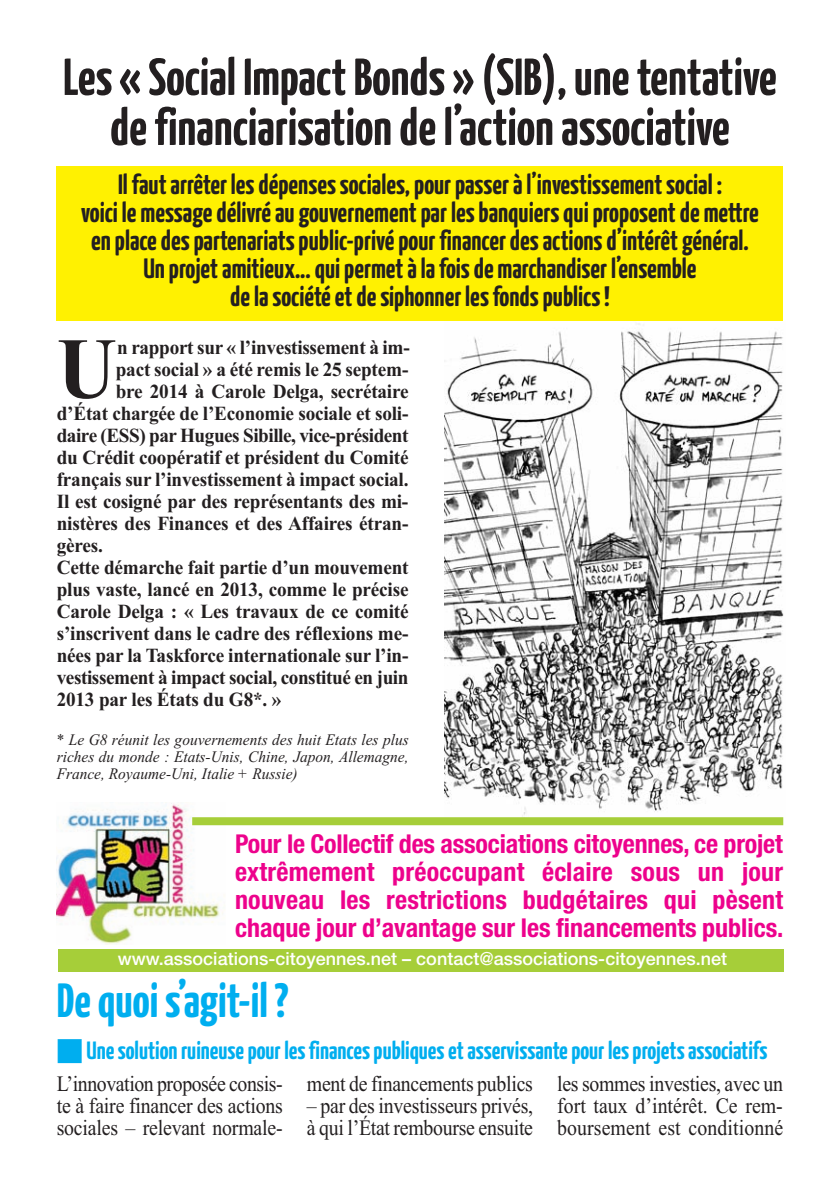
<style>
.page{position:relative;width:840px;height:1191px;background:#fff}
.page>*{position:absolute;margin:0;border:0;box-sizing:border-box;transform-origin:0 0}
.t1{font:700 86.4px "Times New Roman";color:#231f20;scale:.96 1}
.t2{font:700 52px/50px "Yanone Kaffeesatz";color:#231f20;text-align:center}
.t3{font:700 48px "Yanone Kaffeesatz";color:#00aeef}
.t4{font:700 28px/28px "Yanone Kaffeesatz";color:#231f20;text-align:center}
.t5{font:700 condensed 26px/28px "Helvetica Neue";color:#ed028c;text-align:justify}
.t6{font:700 25px "Yanone Kaffeesatz";color:#00aeef}
.t7{font:22px/22px "Times New Roman";letter-spacing:-.01em;color:#231f20;text-align:justify;scale:.9 1}
.t8{font:700 20px "Times New Roman";letter-spacing:-.01em;color:#231f20;scale:.96 1}
.t9{font:500 18px "Helvetica Neue";color:#fff}
.t10{font:italic 16px/17px "Times New Roman";color:#231f20;text-align:justify;scale:.96 1}
</style>
<div class="page">
<div style="left:58px;top:949px;width:724px;height:23px;background:#a6ce39"></div>
<img style="left:57px;top:803px;width:169px;height:141px">
<img style="left:444px;top:323px;width:340px;height:492px">
<div style="left:57px;top:166px;width:725px;height:154px;background:#fff101"></div>
<div style="left:192px;top:817px;width:590px;height:8px;background:#a6ce39"></div>
<h2 class="t2" style="left:63px;top:57px;width:714px">Les « Social Impact Bonds » (SIB), une tentative de financiarisation de l’action associative</h2>
<p class="t4" style="left:81px;top:173px;width:678px">Il faut arrêter les dépenses sociales, pour passer à l’investissement social :<br>voici le message délivré au gouvernement par les banquiers qui proposent de mettre en place des partenariats public-privé pour financer des actions d’intérêt général.<br>Un projet amitieux... qui permet à la fois de marchandiser l’ensemble<br>de la société et de siphonner les fonds publics !</p>
<h1 class="t1" style="left:57px;top:317px;width:64px">U</h1>
<p class="t8" style="left:117px;top:335px;width:306px">n rapport sur « l’investissement à im-</p>
<p class="t8" style="left:116px;top:357px;width:306px">pact social » a été remis le 25 septem-</p>
<p class="t8" style="left:116px;top:379px;width:306px">bre 2014 à Carole Delga, secrétaire</p>
<p class="t8" style="left:57px;top:401px;width:367px">d’État chargée de l’Economie sociale et soli-</p>
<p class="t8" style="left:57px;top:423px;width:368px">daire (ESS) par Hugues Sibille, vice-président</p>
<p class="t8" style="left:57px;top:445px;width:368px">du Crédit coopératif et président du Comité</p>
<p class="t8" style="left:57px;top:467px;width:368px">français sur l’investisse ment à impact social.</p>
<p class="t8" style="left:57px;top:489px;width:367px">Il est cosigné par des représentants des mi-</p>
<p class="t8" style="left:57px;top:511px;width:367px">nistères des Finances et des Affaires étran-</p>
<p class="t8" style="left:57px;top:533px;width:50px">gères.</p>
<p class="t8" style="left:57px;top:555px;width:368px">Cette démarche fait partie d’un mouvement</p>
<p class="t8" style="left:57px;top:577px;width:368px">plus vaste, lancé en 2013, comme le précise</p>
<p class="t8" style="left:57px;top:599px;width:368px">Carole Delga : « Les travaux de ce comité</p>
<p class="t8" style="left:57px;top:621px;width:367px">s’inscrivent dans le cadre des réflexions me-</p>
<p class="t8" style="left:57px;top:643px;width:367px">nées par la Taskforce internationale sur l’in-</p>
<p class="t8" style="left:57px;top:665px;width:368px">vestissement à impact social, constitué en juin</p>
<p class="t8" style="left:57px;top:687px;width:235px">2013 par les États du G8*. »</p>
<p class="t10" style="left:57px;top:730px;width:368px">* Le G8 réunit les gouvernements des huit Etats les plus riches du monde : Etats-Unis, Chine, Japon, Allemagne, France, Royaume-Uni, Italie + Russie)</p>
<h3 class="t5" style="left:235px;top:827px;width:549px">Pour le Collectif des associations citoyennes, ce projet extrême ment préoccupant éclaire sous un jour nouveau les restrictions budgétaires qui pèsent chaque jour d’avantage sur les financements publics.</h3>
<p class="t9" style="left:118px;top:944px;width:610px">www.associations-citoyennes.net – contact@associations-citoyennes.net</p>
<h3 class="t3" style="left:57px;top:983px;width:233px">De quoi s’agit-il ?</h3>
<p class="t6" style="left:57px;top:1041px;width:711px">■Une solution ruineuse pour les finances publiques et asservissante pour les projets associatifs</p>
<p class="t7" style="left:57px;top:1072px;width:253px">L’innovation proposée consis - te à faire financer des actions sociales – relevant normale-</p>
<p class="t7" style="left:307px;top:1072px;width:252px">ment de financements publics</p>
<p class="t7" style="left:307px;top:1094px;width:253px">– par des investisseurs privés, à qui l’État rembourse ensuite</p>
<p class="t7" style="left:556px;top:1072px;width:253px">les sommes investies, avec un fort taux d’intérêt. Ce rem&shy;boursement est conditionné</p>
</div>
